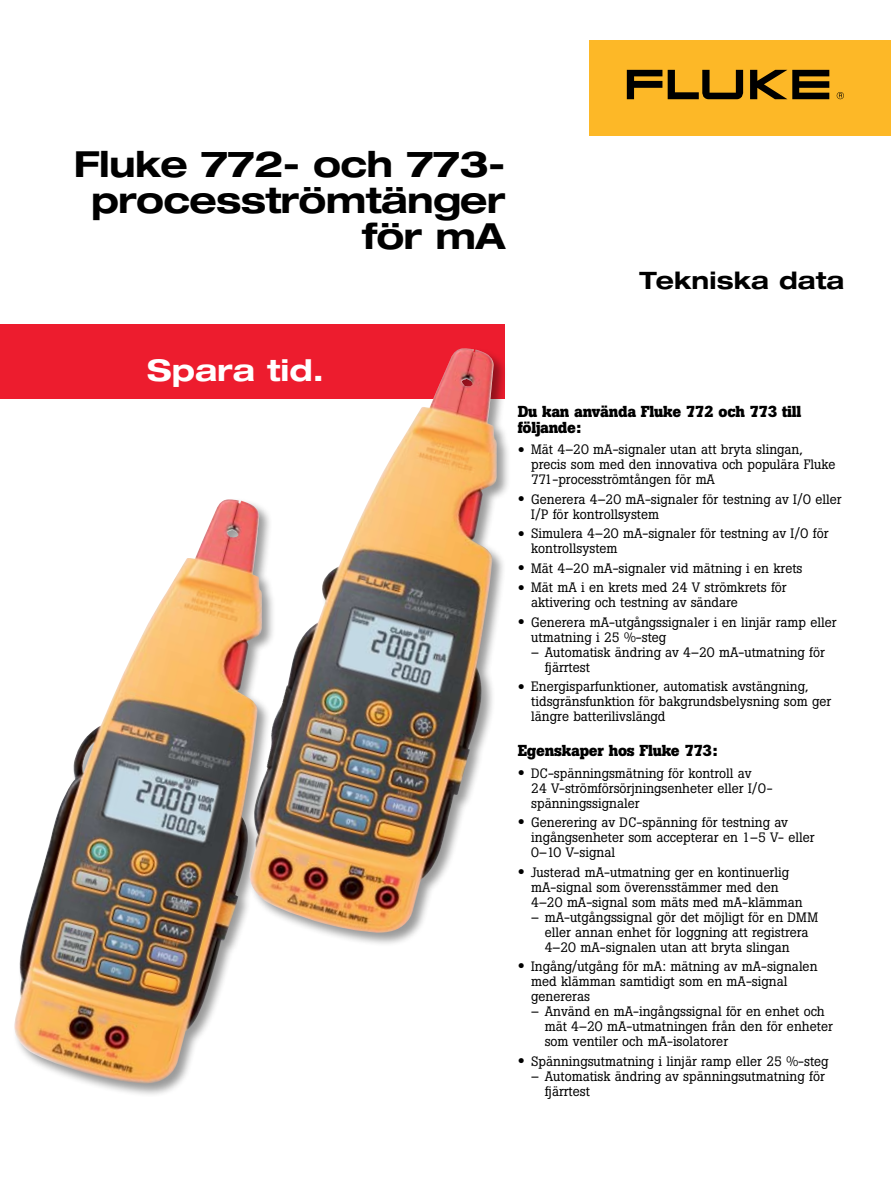
<style>
.page{position:relative;width:891px;height:1188px;background:#fff}
.page>*{position:absolute;margin:0;border:0;box-sizing:border-box;transform-origin:0 0}
.t1{font:700 expanded 36px/36px "Helvetica Neue";letter-spacing:-.02em;color:#000;text-align:right}
.t2{font:700 expanded 30px "Helvetica Neue";color:#fff}
.t3{font:700 expanded 24px "Helvetica Neue";letter-spacing:.005em;color:#000}
.t4{font:700 15.75px/15.8px "Boton";letter-spacing:-.015em;color:#000}
.t5{font:13.5px/15px "Boton";color:#000}
.s1{font-size:21px}
</style>
<div class="page">
<div style="left:0;top:324px;width:504px;height:74px;background:#ed1c2e"></div>
<div style="left:590px;top:40px;width:301px;height:96px;background:#fdb827"></div>
<svg style="left:627px;top:70px;width:35px;height:29px"></svg>
<svg style="left:750px;top:70px;width:79px;height:29px"></svg>
<svg style="left:668px;top:70px;width:75px;height:29px"></svg>
<svg style="left:837px;top:92px;width:7px;height:7px"></svg>
<div style="left:13px;top:497px;width:263px;height:601px;background:#000;opacity:.4"></div>
<img style="left:13px;top:499px;width:249px;height:585px">
<div style="left:248px;top:347px;width:263px;height:600px;background:#000;opacity:.4"></div>
<img style="left:249px;top:349px;width:233px;height:584px">
<h1 class="t1" style="left:74px;top:145px;width:433px">Fluke 772- och 773- procesströmtänger för mA</h1>
<h3 class="t3" style="left:639px;top:265px;width:206px">Tekniska data</h3>
<h2 class="t2" style="left:147px;top:352px;width:178px">Spara tid.</h2>
<p class="t4" style="left:518px;top:403px;width:285px">Du kan använda Fluke 772 och 773 till följande:</p>
<p class="t5" style="left:531px;top:442px;width:306px;text-indent:-13px"><span class="s1">•</span> Mät 4–20 mA-signaler utan att bryta slingan, precis som med den innovativa och populära Fluke<br>771-procesströmtången för mA</p>
<p class="t5" style="left:531px;top:492px;width:312px;text-indent:-13px"><span class="s1">•</span> Generera 4–20 mA-signaler för testning av I/O eller<br>I/P för kontrollsystem</p>
<p class="t5" style="left:531px;top:526px;width:299px;text-indent:-13px"><span class="s1">•</span> Simulera 4–20 mA-signaler för testning av I/O för kontrollsystem</p>
<p class="t5" style="left:518px;top:561px;width:286px"><span class="s1">•</span> Mät 4–20 mA-signaler vid mätning i en krets</p>
<p class="t5" style="left:531px;top:580px;width:257px;text-indent:-13px"><span class="s1">•</span> Mät mA i en krets med 24 V strömkrets för aktivering och testning av sändare</p>
<p class="t5" style="left:531px;top:615px;width:307px;text-indent:-13px"><span class="s1">•</span> Generera mA-utgångssignaler i en linjär ramp eller utmatning i 25 %-steg</p>
<p class="t5" style="left:545px;top:645px;width:282px;text-indent:-14px">– Automatisk ändring av 4–20 mA-utmatning för fjärrtest</p>
<p class="t5" style="left:531px;top:679px;width:302px;text-indent:-13px"><span class="s1">•</span> Energisparfunktioner, automatisk avstängning, tidsgränsfunktion för bakgrundsbelysning som ger längre batterilivslängd</p>
<p class="t4" style="left:518px;top:742px;width:202px">Egenskaper hos Fluke 773:</p>
<p class="t5" style="left:531px;top:765px;width:243px;text-indent:-13px"><span class="s1">•</span> DC-spänningsmätning för kontroll av<br>24 V-strömförsörjningsenheter eller I/O&shy;spänningssignaler</p>
<p class="t5" style="left:531px;top:815px;width:285px;text-indent:-13px"><span class="s1">•</span> Generering av DC-spänning för testning av ingångsenheter som accepterar en 1–5 V- eller<br>0–10 V-signal</p>
<p class="t5" style="left:531px;top:864px;width:273px;text-indent:-13px"><span class="s1">•</span> Justerad mA-utmatning ger en kontinuerlig mA-signal som överensstämmer med den<br>4–20 mA-signal som mäts med mA-klämman</p>
<p class="t5" style="left:545px;top:909px;width:275px;text-indent:-14px">– mA-utgångssignal gör det möjligt för en DMM eller annan enhet för loggning att registrera<br>4–20 mA-signalen utan att bryta slingan</p>
<p class="t5" style="left:531px;top:959px;width:288px;text-indent:-13px"><span class="s1">•</span> Ingång/utgång för mA: mätning av mA-signalen med klämman samtidigt som en mA-signal genereras</p>
<p class="t5" style="left:545px;top:1004px;width:290px;text-indent:-14px">– Använd en mA-ingångssignal för en enhet och mät 4–20 mA-utmatningen från den för enheter som ventiler och mA-isolatorer</p>
<p class="t5" style="left:518px;top:1053px;width:312px"><span class="s1">•</span> Spänningsutmatning i linjär ramp eller 25 %-steg</p>
<p class="t5" style="left:545px;top:1068px;width:282px;text-indent:-14px">– Automatisk ändring av spänningsutmatning för fjärrtest</p>
</div>
